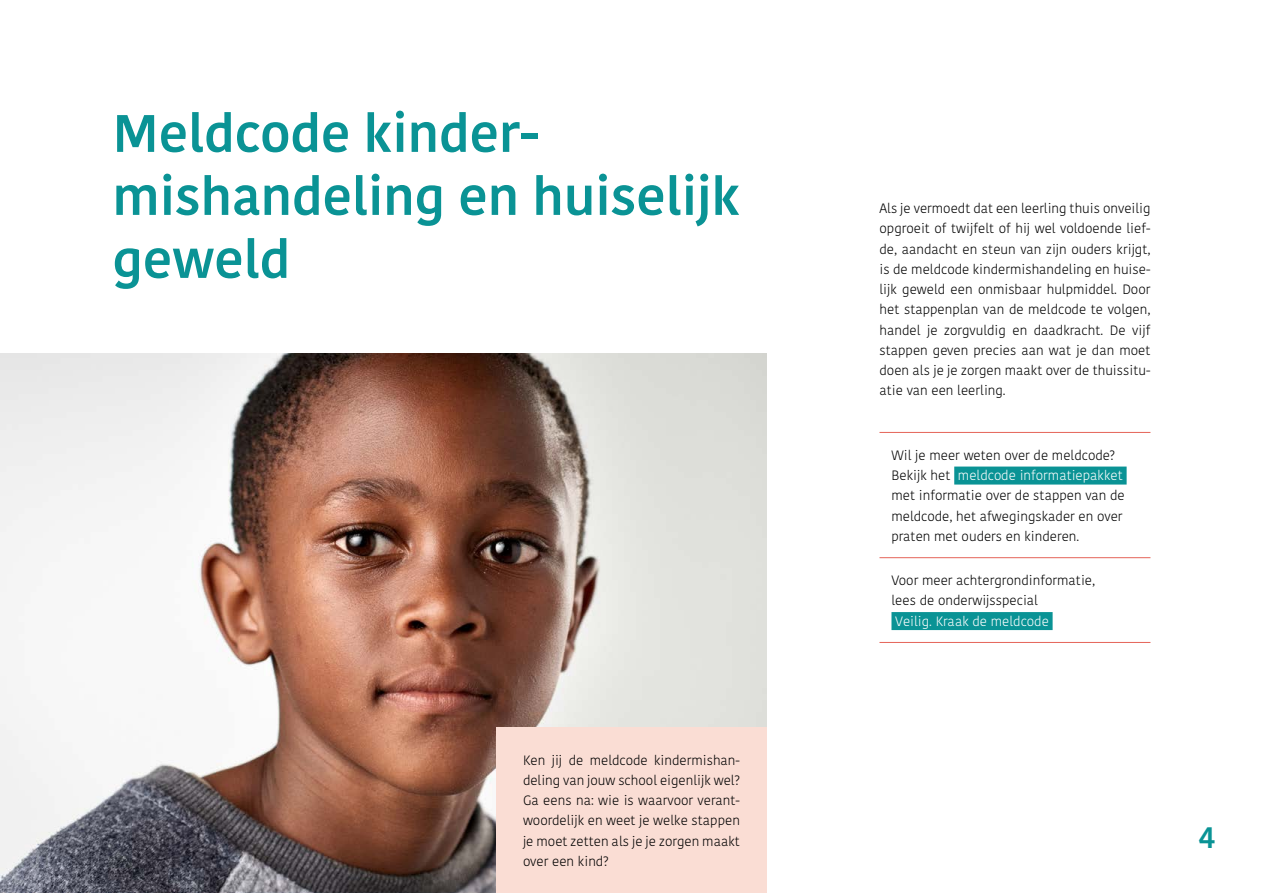
<style>
.page{position:relative;width:1263px;height:893px;background:#fff}
.page>*{position:absolute;margin:0;border:0;box-sizing:border-box;transform-origin:0 0}
.t1{font:500 52.5px/63px "Kohinoor";color:#0a9395}
.t2{font:500 30px "Kohinoor";color:#0a9395}
.t3{font:300 13.5px/20.2px "Kohinoor";color:#000;text-align:justify}
.t4{font:300 13.5px "Kohinoor";color:#fff}
.s1{color:#fff}
</style>
<div class="page">
<img style="left:0;top:354px;width:767px;height:539px">
<hr style="left:879px;top:432px;width:271px;height:1px;background:#e56458">
<div style="left:954px;top:467px;width:172px;height:18px;background:#0a9395"></div>
<hr style="left:879px;top:557px;width:271px;height:1px;background:#e56458">
<div style="left:891px;top:612px;width:161px;height:18px;background:#0a9395"></div>
<hr style="left:879px;top:642px;width:271px;height:1px;background:#e56458">
<div style="left:496px;top:728px;width:271px;height:165px;background:#faddd4"></div>
<h1 class="t1" style="left:112px;top:103px;width:629px">Meldcode kinder&shy;mishandeling en huiselijk geweld</h1>
<p class="t3" style="left:523px;top:750px;width:218px">Ken jij de meldcode kindermishan&shy;deling van jouw school eigenlijk wel?<br>Ga eens na: wie is waarvoor verant&shy;woordelijk en weet je welke stappen je moet zetten als je je zorgen maakt over een kind?</p>
<p class="t3" style="left:879px;top:198px;width:272px">Als je vermoedt dat een leerling thuis onveilig opgroeit of twijfelt of hij wel voldoende lief&shy;de, aandacht en steun van zijn ouders krijgt, is de meldcode kindermishandeling en huise&shy;lijk geweld een onmisbaar hulpmiddel. Door het stappenplan van de meldcode te volgen, handel je zorgvuldig en daadkracht. De vijf stappen geven precies aan wat je dan moet doen als je je zorgen maakt over de thuissitu&shy;atie van een leerling.</p>
<p class="t3" style="left:891px;top:445px;width:235px;text-align:left">Wil je meer weten over de meldcode?<br>Bekijk het <span class="s1">meldcode informatiepakket </span>met informatie over de stappen van de meldcode, het afwegingskader en over praten met ouders en kinderen.</p>
<p class="t3" style="left:891px;top:570px;width:205px">Voor meer achtergrondinformatie, lees de onderwijsspecial</p>
<p class="t4" style="left:895px;top:612px;width:155px">Veilig. Kraak de meldcode</p>
<h2 class="t2" style="left:1198px;top:818px;width:18px">4</h2>
</div>
